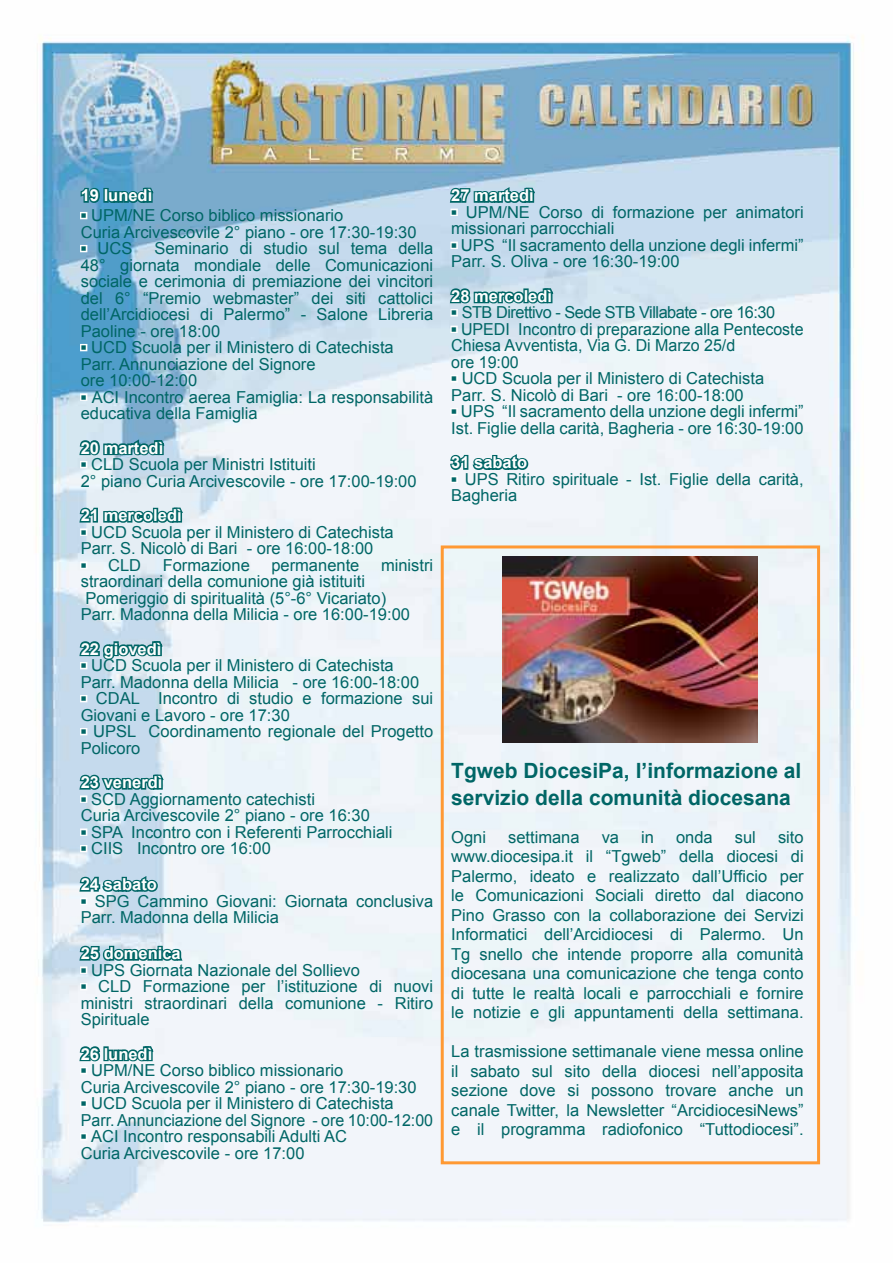
<style>
.page{position:relative;width:893px;height:1263px;background:#fff}
.page>*{position:absolute;margin:0;border:0;box-sizing:border-box;transform-origin:0 0}
.t1{font:700 21px/27px "Arial";color:#066}
.t2{font:16.5px/16.5px "Arial";color:#066}
.t3{font:700 16.5px "Arial";color:#fff}
.t4{font:16.5px "Arial";letter-spacing:-.03em;color:#066}
.s1{font-weight:700}
.s2{font-weight:700;color:#fff}
</style>
<div class="page">
<img style="left:36px;top:36px;width:818px;height:1187px">
<div style="left:441px;top:545px;width:379px;height:619px;border:3px solid #f93"></div>
<svg style="left:79px;top:185px;width:77px;height:20px"></svg>
<div style="left:80px;top:393px;width:7px;height:8px;border:3px solid #fff"></div>
<svg style="left:77px;top:430px;width:90px;height:28px"></svg>
<svg style="left:77px;top:505px;width:108px;height:20px"></svg>
<div style="left:80px;top:528px;width:7px;height:8px;border:3px solid #fff"></div>
<div style="left:80px;top:561px;width:7px;height:8px;border:3px solid #fff"></div>
<svg style="left:77px;top:639px;width:88px;height:23px"></svg>
<svg style="left:77px;top:772px;width:89px;height:23px"></svg>
<div style="left:80px;top:795px;width:7px;height:8px;border:3px solid #fff"></div>
<div style="left:80px;top:828px;width:7px;height:8px;border:3px solid #fff"></div>
<svg style="left:77px;top:866px;width:83px;height:28px"></svg>
<svg style="left:77px;top:935px;width:108px;height:28px"></svg>
<div style="left:80px;top:966px;width:7px;height:8px;border:3px solid #fff"></div>
<svg style="left:77px;top:1044px;width:79px;height:20px"></svg>
<svg style="left:448px;top:177px;width:89px;height:28px"></svg>
<div style="left:450px;top:209px;width:8px;height:7px;border:3px solid #fff"></div>
<div style="left:450px;top:242px;width:8px;height:7px;border:3px solid #fff"></div>
<svg style="left:448px;top:286px;width:108px;height:20px"></svg>
<div style="left:450px;top:309px;width:8px;height:7px;border:3px solid #fff"></div>
<div style="left:450px;top:326px;width:8px;height:7px;border:3px solid #fff"></div>
<svg style="left:448px;top:444px;width:83px;height:28px"></svg>
<img style="left:502px;top:556px;width:256px;height:187px">
<p class="t3" style="left:81px;top:185px;width:73px">19 lunedì</p>
<p class="t2" style="left:81px;top:207px;width:337px"><span class="s1">▪</span> UPM/NE Corso biblico missionario<br>Curia Arcivescovile 2° piano - ore 17:30-19:30</p>
<p class="t2" style="left:81px;top:240px;width:53px"><span class="s1">▪</span> UCS</p>
<p class="t2" style="left:81px;top:240px;width:354px;text-align:justify;text-indent:74px">Seminario di studio sul tema della 48° giornata mondiale delle Comunicazioni sociale e cerimonia di premiazione dei vincitori del 6° “Premio webmaster” dei siti cattolici dell’Arcidiocesi di Palermo” - Salone Libreria Paoline - ore 18:00</p>
<p class="t2" style="left:81px;top:339px;width:315px"><span class="s1">▪</span> UCD Scuola per il Ministero di Catechista<br>Parr. Annunciazione del Signore<br>ore 10:00-12:00</p>
<p class="t2" style="left:81px;top:389px;width:354px"><span class="s1">▪</span> ACI Incontro aerea Famiglia: La responsabilità educativa della Famiglia</p>
<p class="t3" style="left:81px;top:437px;width:84px">20 martedì</p>
<p class="t2" style="left:81px;top:456px;width:337px"><span class="s1">▪</span> CLD Scuola per Ministri Istituiti<br>2° piano Curia Arcivescovile - ore 17:00-19:00</p>
<p class="t3" style="left:81px;top:504px;width:102px">21 mercoledì</p>
<p class="t2" style="left:81px;top:524px;width:315px"><span class="s1">▪</span> UCD Scuola per il Ministero di Catechista<br>Parr. S. Nicolò di Bari - ore 16:00-18:00</p>
<p class="t2" style="left:81px;top:557px;width:62px"><span class="s1">▪</span> CLD</p>
<p class="t2" style="left:163px;top:557px;width:89px">Formazione</p>
<p class="t2" style="left:271px;top:557px;width:90px">permanente</p>
<p class="t2" style="left:381px;top:557px;width:54px">ministri</p>
<p class="t2" style="left:81px;top:573px;width:331px">straordinari della comunione già istituiti<br>Pomeriggio di spiritualità (5°-6° Vicariato)<br>Parr. Madonna della Milicia - ore 16:00-19:00</p>
<p class="t3" style="left:81px;top:638px;width:82px">22 giovedì</p>
<p class="t2" style="left:81px;top:657px;width:340px"><span class="s1">▪</span> UCD Scuola per il Ministero di Catechista<br>Parr. Madonna della Milicia - ore 16:00-18:00</p>
<p class="t2" style="left:81px;top:690px;width:354px"><span class="s1">▪</span> CDAL Incontro di studio e formazione sui<br>Giovani e Lavoro - ore 17:30</p>
<p class="t2" style="left:81px;top:723px;width:354px"><span class="s1">▪</span> UPSL Coordinamento regionale del Progetto<br>Policoro</p>
<p class="t3" style="left:81px;top:771px;width:83px">23 venerdì</p>
<p class="t2" style="left:81px;top:791px;width:291px"><span class="s1">▪</span> SCD Aggiornamento catechisti<br>Curia Arcivescovile 2° piano - ore 16:30</p>
<p class="t2" style="left:81px;top:824px;width:313px"><span class="s1">▪</span> SPA Incontro con i Referenti Parrocchiali</p>
<p class="t2" style="left:81px;top:830px;width:192px;line-height:36px"><span class="s1">▪</span> CIIS Incontro ore 16:00<br><span class="s2">24 sabato</span></p>
<p class="t2" style="left:81px;top:893px;width:354px"><span class="s1">▪</span> SPG Cammino Giovani: Giornata conclusiva<br>Parr. Madonna della Milicia</p>
<p class="t3" style="left:81px;top:942px;width:101px">25 domenica</p>
<p class="t2" style="left:81px;top:962px;width:281px"><span class="s1">▪</span> UPS Giornata Nazionale del Sollievo</p>
<p class="t2" style="left:81px;top:978px;width:354px;text-align:justify"><span class="s1">▪</span> CLD Formazione per l’istituzione di nuovi ministri straordinari della comunione - Ritiro Spirituale</p>
<p class="t3" style="left:81px;top:1043px;width:73px">26 lunedì</p>
<p class="t2" style="left:81px;top:1062px;width:337px"><span class="s1">▪</span> UPM/NE Corso biblico missionario<br>Curia Arcivescovile 2° piano - ore 17:30-19:30</p>
<p class="t2" style="left:81px;top:1095px;width:354px"><span class="s1">▪</span> UCD Scuola per il Ministero di Catechista<br>Parr. Annunciazione del Signore - ore 10:00-12:00</p>
<p class="t2" style="left:81px;top:1128px;width:268px"><span class="s1">▪</span> ACI Incontro responsabili Adulti AC<br>Curia Arcivescovile - ore 17:00</p>
<p class="t3" style="left:451px;top:185px;width:84px">27 martedì</p>
<p class="t2" style="left:451px;top:204px;width:354px"><span class="s1">▪</span> UPM/NE Corso di formazione per animatori missionari parrocchiali</p>
<p class="t2" style="left:451px;top:237px;width:354px"><span class="s1">▪</span> UPS “Il sacramento della unzione degli infermi”<br>Parr. S. Oliva - ore 16:30-19:00</p>
<p class="t3" style="left:451px;top:285px;width:102px">28 mercoledì</p>
<p class="t4" style="left:451px;top:302px;width:325px"><span class="s1">▪</span> STB Direttivo - Sede STB Villabate - ore 16:30</p>
<p class="t2" style="left:451px;top:321px;width:354px"><span class="s1">▪</span> UPEDI Incontro di preparazione alla Pentecoste<br>Chiesa Avventista, Via G. Di Marzo 25/d<br>ore 19:00</p>
<p class="t2" style="left:451px;top:370px;width:315px"><span class="s1">▪</span> UCD Scuola per il Ministero di Catechista<br>Parr. S. Nicolò di Bari - ore 16:00-18:00</p>
<p class="t2" style="left:451px;top:403px;width:354px"><span class="s1">▪</span> UPS “Il sacramento della unzione degli infermi”<br>Ist. Figlie della carità, Bagheria - ore 16:30-19:00</p>
<p class="t3" style="left:451px;top:452px;width:78px">31 sabato</p>
<p class="t2" style="left:451px;top:471px;width:354px"><span class="s1">▪</span> UPS Ritiro spirituale - Ist. Figlie della carità,<br>Bagheria</p>
<p class="t1" style="left:451px;top:758px;width:352px">Tgweb DiocesiPa, l’informazione al servizio della comunità diocesana</p>
<p class="t2" style="left:451px;top:829px;width:36px">Ogni</p>
<p class="t2" style="left:508px;top:829px;width:73px">settimana</p>
<p class="t2" style="left:602px;top:829px;width:19px">va</p>
<p class="t2" style="left:641px;top:829px;width:14px">in</p>
<p class="t2" style="left:676px;top:829px;width:38px">onda</p>
<p class="t2" style="left:735px;top:829px;width:23px">sul</p>
<p class="t2" style="left:451px;top:827px;width:354px;line-height:19.5px;text-align:justify;text-indent:327px">sito www.diocesipa.it il “Tgweb” della diocesi di Palermo, ideato e realizzato dall’Ufficio per le Comunicazioni Sociali diretto dal diacono Pino Grasso con la collaborazione dei Servizi Informatici dell’Arcidiocesi di Palermo. Un Tg snello che intende proporre alla comunità diocesana una comunicazione che tenga conto di tutte le realtà locali e parrocchiali e fornire le notizie e gli appuntamenti della settimana.</p>
<p class="t2" style="left:451px;top:1042px;width:354px;line-height:19.5px;text-align:justify">La trasmissione settimanale viene messa online il sabato sul sito della diocesi nell’apposita sezione dove si possono trovare anche un canale Twitter, la Newsletter “ArcidiocesiNews” e il programma radiofonico “Tuttodiocesi”.</p>
</div>
